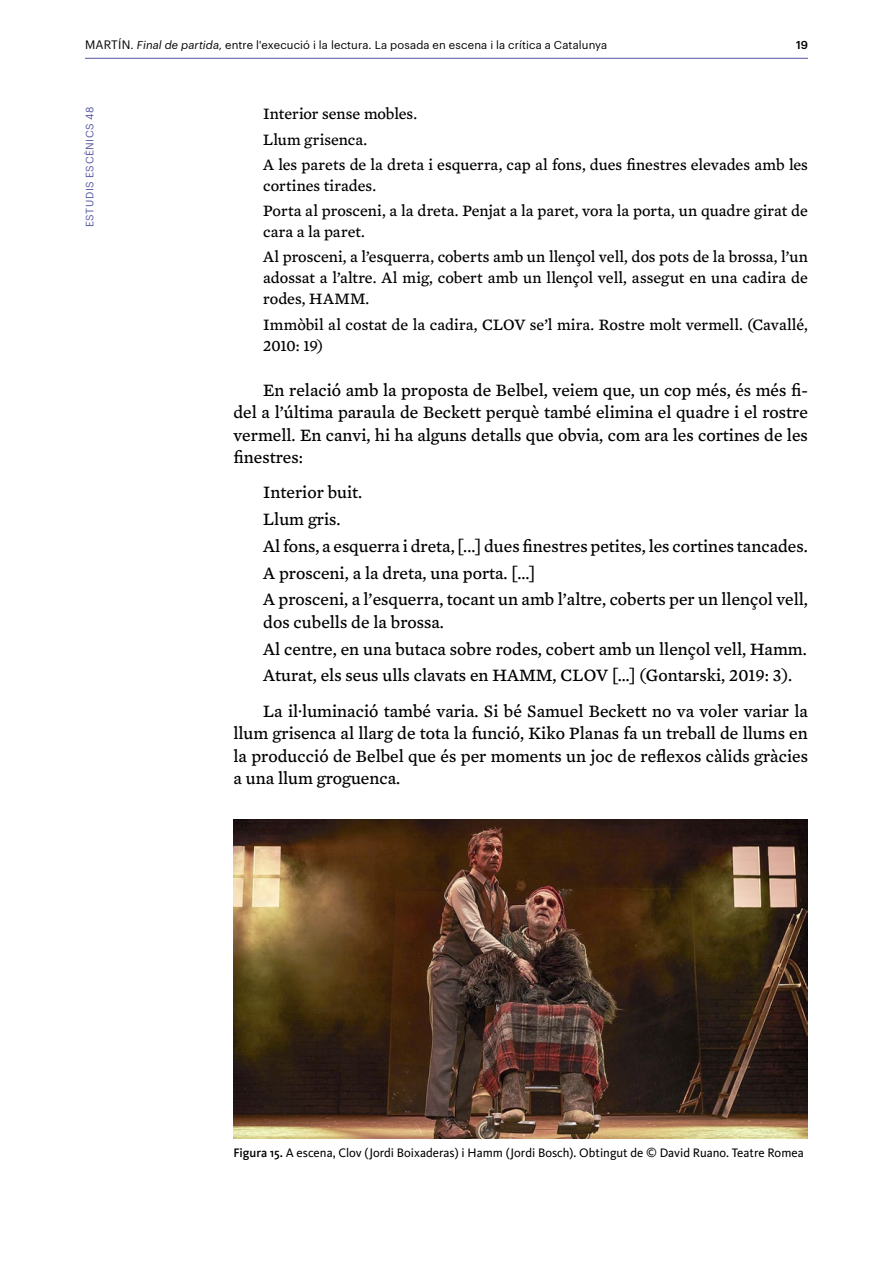
<style>
.page{position:relative;width:893px;height:1263px;background:#fff}
.page>*{position:absolute;margin:0;border:0;box-sizing:border-box;transform-origin:0 0}
.t1{font:17.7px/22.5px "Mercury Text G4 Roman";color:#000;text-align:justify}
.t2{font:16.2px/25.2px "Mercury Text G4 Roman";color:#000}
.t3{font:12.75px "Kievit OT";color:#000}
.t4{font:11.25px "Graphik";letter-spacing:.015em;color:#000}
.t5{font:500 11.25px "Graphik";color:#000}
.t6{font:10.5px "Graphik";letter-spacing:.055em;color:#5255a1}
.s1{font-family:"Graphik Regular SC800";font-size:12px}
.s2{font-style:italic}
.s3{font-weight:500}
</style>
<div class="page">
<hr style="left:85px;top:58px;width:723px;height:1px;background:#5255a1">
<img style="left:233px;top:819px;width:575px;height:319px">
<p class="t4" style="left:85px;top:36px;width:524px"><span class="s1">MARTÍN</span>. <span class="s2">Final de partida</span>, entre l'execució i la lectura. La posada en escena i la crítica a Catalunya</p>
<p class="t5" style="left:796px;top:36px;width:13px">19</p>
<p class="t6" style="left:82px;top:227px;width:122px;rotate:-90deg">ESTUDIS ESCÈNICS 48</p>
<p class="t2" style="left:263px;top:101px;width:546px">Interior sense mobles.<br>Llum grisenca.<br>A les parets de la dreta i esquerra, cap al fons, dues finestres elevades amb les</p>
<p class="t2" style="left:263px;top:173px;width:546px">cortines tirades.<br>Porta al prosceni, a la dreta. Penjat a la paret, vora la porta, un quadre girat de</p>
<p class="t2" style="left:263px;top:219px;width:546px">cara a la paret.<br>Al prosceni, a l’esquerra, coberts amb un llençol vell, dos pots de la brossa, l’un</p>
<p class="t2" style="left:263px;top:267px;width:546px;line-height:21px">adossat a l’altre. Al mig, cobert amb un llençol vell, assegut en una cadira de rodes, HAMM.</p>
<p class="t2" style="left:263px;top:314px;width:546px;line-height:21px">Immòbil al costat de la cadira, CLOV se’l mira. Rostre molt vermell. (Cavallé,<br>2010: 19)</p>
<p class="t1" style="left:233px;top:378px;width:576px;text-indent:30px">En relació amb la proposta de Belbel, veiem que, un cop més, és més fi&shy;del a l’última paraula de Beckett perquè també elimina el quadre i el rostre vermell. En canvi, hi ha alguns detalls que obvia, com ara les cortines de les finestres:</p>
<p class="t1" style="left:263px;top:479px;width:546px;line-height:26.7px;text-align:left">Interior buit.<br>Llum gris.<br>Al fons, a esquerra i dreta, [...] dues finestres petites, les cortines tancades.<br>A prosceni, a la dreta, una porta. [...]<br>A prosceni, a l’esquerra, tocant un amb l’altre, coberts per un llençol vell,</p>
<p class="t1" style="left:263px;top:609px;width:545px;line-height:26.7px;text-align:left">dos cubells de la brossa.<br>Al centre, en una butaca sobre rodes, cobert amb un llençol vell, Hamm.<br>Aturat, els seus ulls clavats en HAMM, CLOV […] (Gontarski, 2019: 3).</p>
<p class="t1" style="left:233px;top:699px;width:576px;text-indent:30px">La il·luminació també varia. Si bé Samuel Beckett no va voler variar la llum grisenca al llarg de tota la funció, Kiko Planas fa un treball de llums en la producció de Belbel que és per moments un joc de reflexos càlids gràcies a una llum groguenca.</p>
<p class="t3" style="left:233px;top:1145px;width:572px"><span class="s3">Figura 15.</span> A escena, Clov (Jordi Boixaderas) i Hamm (Jordi Bosch). Obtingut de © David Ruano. Teatre Romea</p>
</div>
